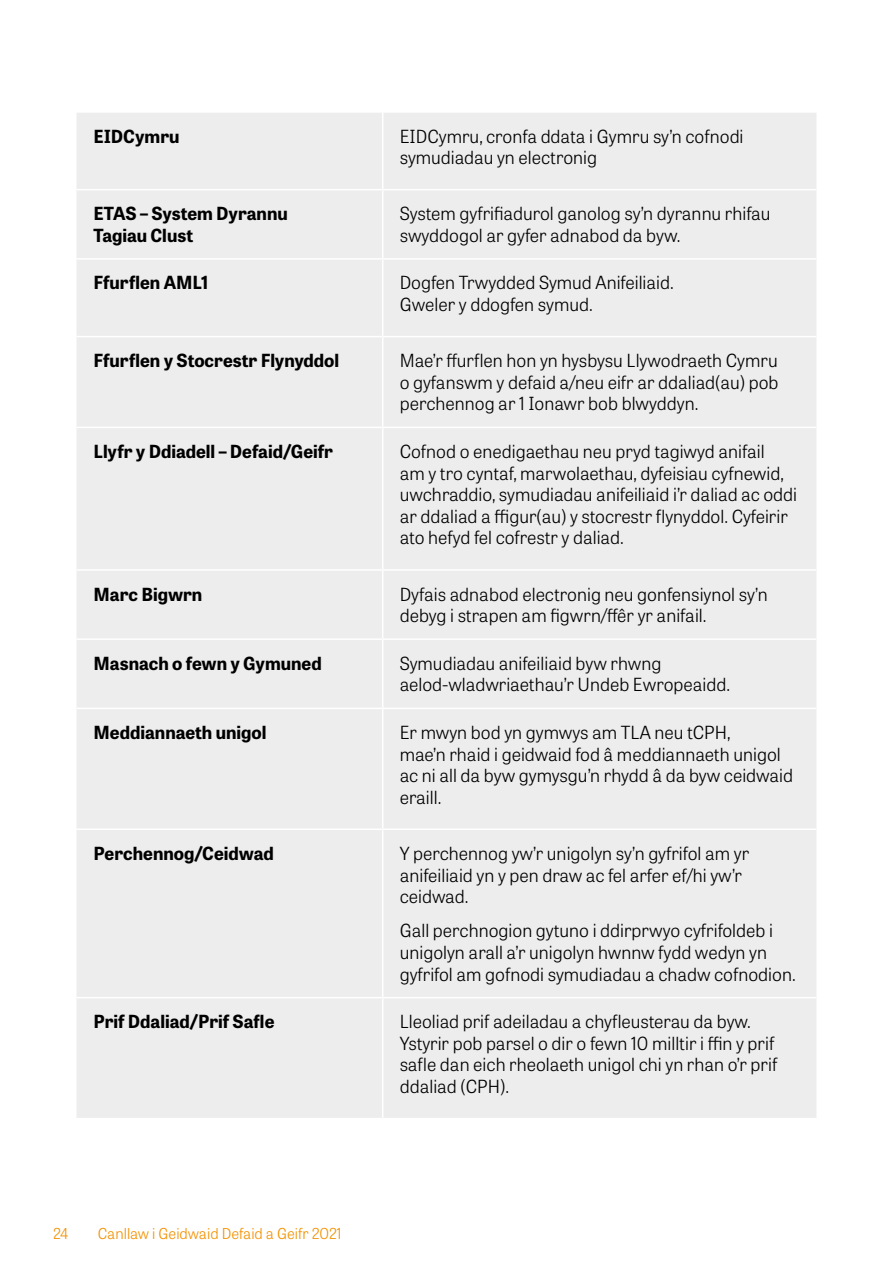
<style>
.page{position:relative;width:893px;height:1263px;background:#fff}
.page>*{position:absolute;margin:0;border:0;box-sizing:border-box;transform-origin:0 0}
.P_Body{font:300 18px/21.6px "Tablet Gothic";color:#000}
.P_Body_bold{font:700 18px/21.6px "Tablet Gothic";color:#000}
.t1{font:300 15px "Tablet Gothic";color:#f39200}
</style>
<div class="page">
<div style="left:77px;top:113px;width:739px;height:1005px;background:#ededed"></div>
<hr style="left:382px;top:113px;width:1px;height:76px;background:#fff">
<hr style="left:77px;top:189px;width:306px;height:1px;background:#fff">
<hr style="left:383px;top:189px;width:433px;height:1px;background:#fff">
<hr style="left:382px;top:190px;width:1px;height:68px;background:#fff">
<hr style="left:77px;top:258px;width:306px;height:2px;background:#fff">
<hr style="left:383px;top:258px;width:433px;height:2px;background:#fff">
<hr style="left:382px;top:260px;width:1px;height:76px;background:#fff">
<hr style="left:77px;top:336px;width:306px;height:1px;background:#fff">
<hr style="left:383px;top:336px;width:433px;height:1px;background:#fff">
<hr style="left:382px;top:337px;width:1px;height:90px;background:#fff">
<hr style="left:77px;top:427px;width:306px;height:1px;background:#fff">
<hr style="left:383px;top:427px;width:433px;height:1px;background:#fff">
<hr style="left:382px;top:428px;width:1px;height:141px;background:#fff">
<hr style="left:77px;top:569px;width:306px;height:2px;background:#fff">
<hr style="left:383px;top:569px;width:433px;height:2px;background:#fff">
<hr style="left:382px;top:571px;width:1px;height:67px;background:#fff">
<hr style="left:77px;top:638px;width:306px;height:2px;background:#fff">
<hr style="left:383px;top:638px;width:433px;height:2px;background:#fff">
<hr style="left:382px;top:640px;width:1px;height:68px;background:#fff">
<hr style="left:77px;top:708px;width:306px;height:1px;background:#fff">
<hr style="left:383px;top:708px;width:433px;height:1px;background:#fff">
<hr style="left:382px;top:709px;width:1px;height:119px;background:#fff">
<hr style="left:77px;top:828px;width:306px;height:2px;background:#fff">
<hr style="left:383px;top:828px;width:433px;height:2px;background:#fff">
<hr style="left:382px;top:830px;width:1px;height:167px;background:#fff">
<hr style="left:77px;top:997px;width:306px;height:1px;background:#fff">
<hr style="left:383px;top:997px;width:433px;height:1px;background:#fff">
<hr style="left:382px;top:998px;width:1px;height:120px;background:#fff">
<p class="P_Body_bold" style="left:94px;top:124px;width:87px">EIDCymru</p>
<p class="P_Body" style="left:400px;top:125px;width:345px">EIDCymru, cronfa ddata i Gymru sy’n cofnodi symudiadau yn electronig</p>
<p class="P_Body_bold" style="left:94px;top:202px;width:196px">ETAS – System Dyrannu<br>Tagiau Clust</p>
<p class="P_Body" style="left:400px;top:202px;width:372px">System gyfrifiadurol ganolog sy’n dyrannu rhifau swyddogol ar gyfer adnabod da byw.</p>
<p class="P_Body_bold" style="left:94px;top:271px;width:116px">Ffurflen AML1</p>
<p class="P_Body" style="left:400px;top:271px;width:276px">Dogfen Trwydded Symud Anifeiliaid.<br>Gweler y ddogfen symud.</p>
<p class="P_Body_bold" style="left:94px;top:349px;width:247px">Ffurflen y Stocrestr Flynyddol</p>
<p class="P_Body" style="left:400px;top:349px;width:380px;text-align:justify">Mae’r ffurflen hon yn hysbysu Llywodraeth Cymru o gyfanswm y defaid a/neu eifr ar ddaliad(au) pob perchennog ar 1 Ionawr bob blwyddyn.</p>
<p class="P_Body_bold" style="left:94px;top:440px;width:241px">Llyfr y Ddiadell – Defaid/Geifr</p>
<p class="P_Body" style="left:400px;top:440px;width:399px">Cofnod o enedigaethau neu pryd tagiwyd anifail<br>am y tro cyntaf, marwolaethau, dyfeisiau cyfnewid, uwchraddio, symudiadau anifeiliaid i’r daliad ac oddi ar ddaliad a ffigur(au) y stocrestr flynyddol. Cyfeirir ato hefyd fel cofrestr y daliad.</p>
<p class="P_Body_bold" style="left:94px;top:582px;width:110px">Marc Bigwrn</p>
<p class="P_Body" style="left:400px;top:583px;width:370px">Dyfais adnabod electronig neu gonfensiynol sy’n debyg i strapen am figwrn/ffêr yr anifail.</p>
<p class="P_Body_bold" style="left:94px;top:652px;width:230px">Masnach o fewn y Gymuned</p>
<p class="P_Body" style="left:400px;top:652px;width:332px">Symudiadau anifeiliaid byw rhwng aelod‑wladwriaethau’r Undeb Ewropeaidd.</p>
<p class="P_Body_bold" style="left:94px;top:721px;width:175px">Meddiannaeth unigol</p>
<p class="P_Body" style="left:400px;top:721px;width:395px">Er mwyn bod yn gymwys am TLA neu tCPH,<br>mae’n rhaid i geidwaid fod â meddiannaeth unigol ac ni all da byw gymysgu’n rhydd â da byw ceidwaid eraill.</p>
<p class="P_Body_bold" style="left:94px;top:842px;width:182px">Perchennog/Ceidwad</p>
<p class="P_Body" style="left:400px;top:842px;width:351px">Y perchennog yw’r unigolyn sy’n gyfrifol am yr anifeiliaid yn y pen draw ac fel arfer ef/hi yw’r ceidwad.</p>
<p class="P_Body" style="left:400px;top:919px;width:398px">Gall perchnogion gytuno i ddirprwyo cyfrifoldeb i unigolyn arall a’r unigolyn hwnnw fydd wedyn yn gyfrifol am gofnodi symudiadau a chadw cofnodion.</p>
<p class="P_Body_bold" style="left:94px;top:1010px;width:182px">Prif Ddaliad/Prif Safle</p>
<p class="P_Body" style="left:400px;top:1010px;width:379px">Lleoliad prif adeiladau a chyfleusterau da byw.<br>Ystyrir pob parsel o dir o fewn 10 milltir i ffin y prif safle dan eich rheolaeth unigol chi yn rhan o’r prif ddaliad (CPH).</p>
<p class="t1" style="left:53px;top:1223px;width:17px">24</p>
<p class="t1" style="left:98px;top:1223px;width:245px">Canllaw i Geidwaid Defaid a Geifr 2021</p>
</div>
